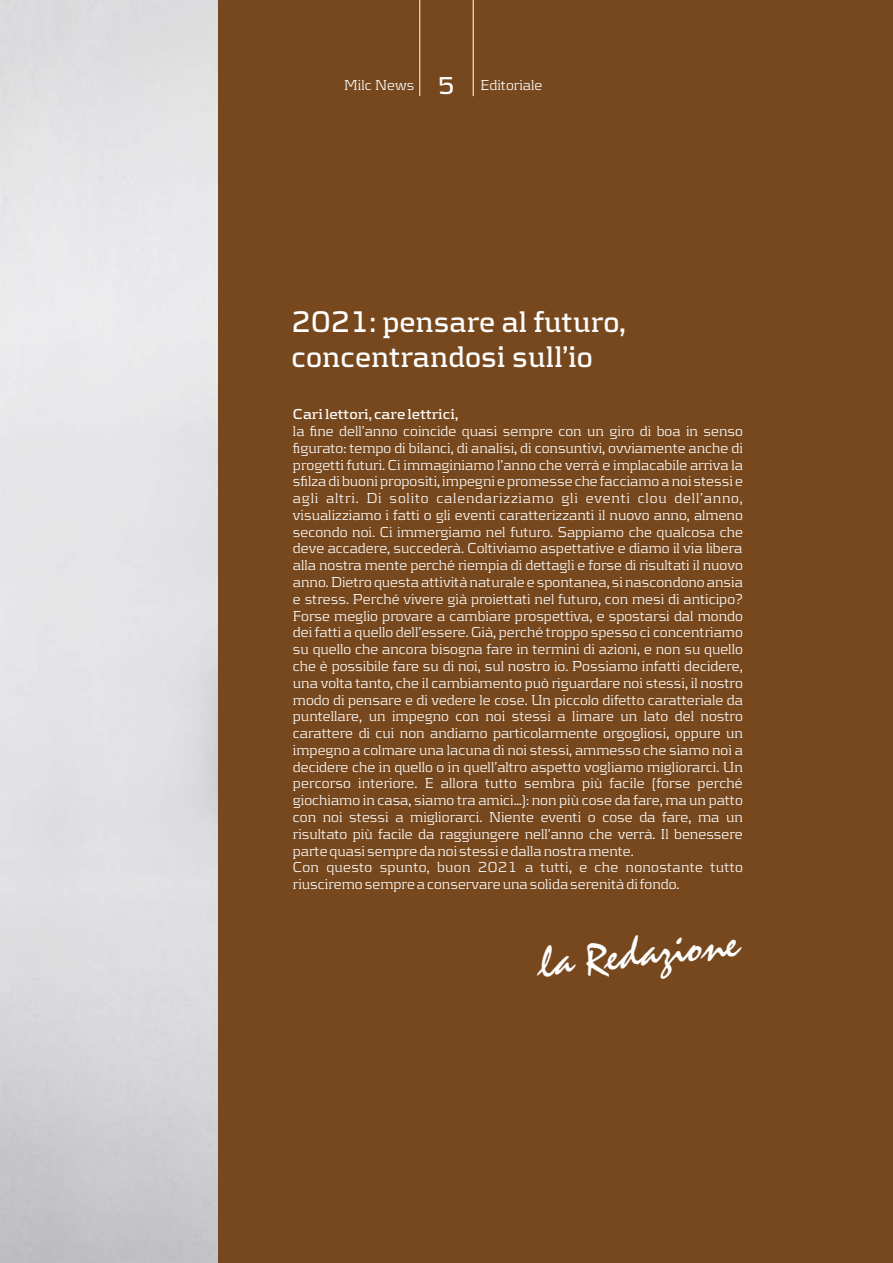
<style>
.page{position:relative;width:893px;height:1263px;background:#fff}
.page>*{position:absolute;margin:0;border:0;box-sizing:border-box;transform-origin:0 0}
.t1{font:45.15px "Staccato 222 BT";color:#fefefe}
.t2{font:700 31.05px/34.8px "Kontrapunkt";color:#fefefe;scale:.93 1}
.t3{font:300 15px/16.8px "Kontrapunkt";color:#fefefe}
.t4{font:700 15px "Kontrapunkt";color:#fefefe}
.s1{font-weight:700;font-size:25.5px}
</style>
<div class="page">
<div style="left:218px;top:0;width:675px;height:1263px;background:#77481d"></div>
<hr style="left:419px;top:0;width:1px;height:96px;background:#fefefe">
<hr style="left:473px;top:0;width:1px;height:96px;background:#fefefe">
<p class="t3" style="left:344px;top:77px;width:72px">Milc News</p>
<p class="t3" style="left:438px;top:77px;width:106px"><span class="s1">5</span> Editoriale</p>
<h2 class="t2" style="left:292px;top:306px;width:361px">2021: pensare al futuro, concentrandosi sull’io</h2>
<p class="t4" style="left:293px;top:407px;width:167px">Cari lettori, care lettrici,</p>
<p class="t3" style="left:293px;top:423px;width:452px">la fine dell’anno coincide quasi sempre con un giro di boa in senso figurato: tempo di bilanci, di analisi, di consuntivi, ovviamente anche di progetti futuri. Ci immaginiamo l’anno che verrà e implacabile arriva la sfilza di buoni propositi, impegni e promesse che facciamo a noi stessi e agli altri. Di solito calendarizziamo gli eventi clou dell’anno, visualizziamo i fatti o gli eventi caratterizzanti il nuovo anno, almeno secondo noi. Ci immergiamo nel futuro. Sappiamo che qualcosa che deve accadere, succederà. Coltiviamo aspettative e diamo il via libera alla nostra mente perché riempia di dettagli e forse di risultati il nuovo anno. Dietro questa attività naturale e spontanea, si nascondono ansia e stress. Perché vivere già proiettati nel futuro, con mesi di anticipo?<br>Forse meglio provare a cambiare prospettiva, e spostarsi dal mondo dei fatti a quello dell’essere. Già, perché troppo spesso ci concentriamo su quello che ancora bisogna fare in termini di azioni, e non su quello che è possibile fare su di noi, sul nostro io. Possiamo infatti decidere, una volta tanto, che il cambiamento può riguardare noi stessi, il nostro modo di pensare e di vedere le cose. Un piccolo difetto caratteriale da puntellare, un impegno con noi stessi a limare un lato del nostro carattere di cui non andiamo particolarmente orgogliosi, oppure un impegno a colmare una lacuna di noi stessi, ammesso che siamo noi a decidere che in quello o in quell’altro aspetto vogliamo migliorarci. Un percorso interiore. E allora tutto sembra più facile (forse perché giochiamo in casa, siamo tra amici…): non più cose da fare, ma un patto con noi stessi a migliorarci. Niente eventi o cose da fare, ma un risultato più facile da raggiungere nell’anno che verrà. Il benessere parte quasi sempre da noi stessi e dalla nostra mente.<br>Con questo spunto, buon 2021 a tutti, e che nonostante tutto riusciremo sempre a conservare una solida serenità di fondo.</p>
<h1 class="t1" style="left:539px;top:945px;width:201px;rotate:-6deg">la Redazione</h1>
</div>
